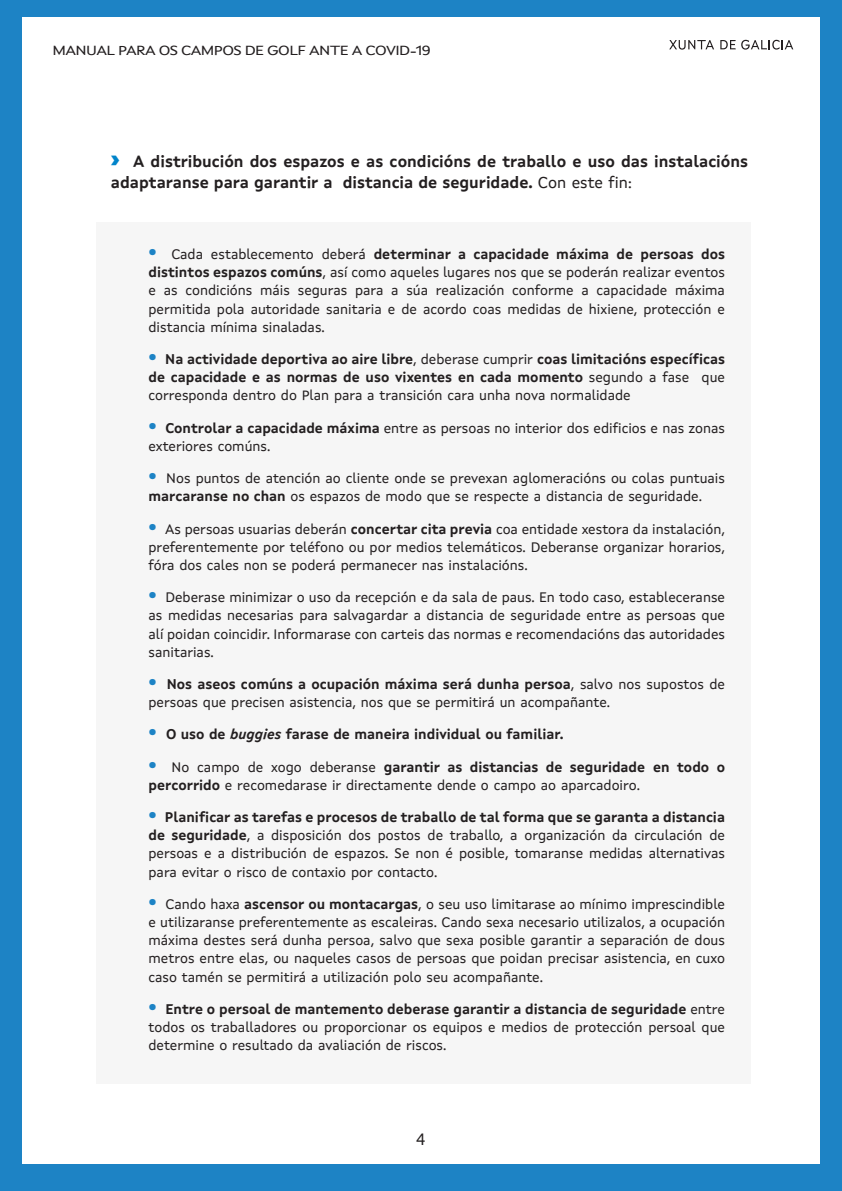
<style>
.page{position:relative;width:842px;height:1191px;background:#fff}
.page>*{position:absolute;margin:0;border:0;box-sizing:border-box;transform-origin:0 0}
.t1{font:700 16px/20.2px "Xunta Sans";color:#231f20}
.t2{font:16px "Lucida Grande";color:#231f20}
.t3{font:14px/18.2px "Xunta Sans";color:#231f20;text-align:justify}
.t4{font:700 14px/18.2px "Xunta Sans";color:#231f20;text-align:justify}
.t5{font:13.4px "Xunta Sans";letter-spacing:-.04em;color:#231f20;scale:1.19 1}
.s1{font-family:"Montserrat";font-weight:900;font-size:24px;color:#0084ca}
.s2{font-weight:400}
.s3{font-family:"Montserrat";font-weight:900;font-size:24px;color:#1d83c5}
.s4{font-weight:700}
.s5{font-style:italic}
</style>
<div class="page">
<div style="left:0;top:0;width:841px;height:1191px;background:#1d83c5"></div>
<div style="left:22px;top:17px;width:797px;height:1147px;background:#fff"></div>
<svg style="left:720px;top:40px;width:15px;height:9px"></svg>
<svg style="left:741px;top:40px;width:52px;height:10px"></svg>
<svg style="left:669px;top:40px;width:45px;height:10px"></svg>
<div style="left:96px;top:222px;width:654px;height:861px;background:#f6f6f6"></div>
<p class="t5" style="left:53px;top:45px;width:319px">MANUAL PARA OS CAMPOS DE GOLF ANTE A COVID-19</p>
<p class="t1" style="left:111px;top:153px;width:638px"><span class="s1">›</span> A distribución dos espazos e as condicións de traballo e uso das instalacións adaptaranse para garantir a distancia de seguridade. <span class="s2">Con este fin:</span></p>
<p class="t3" style="left:148px;top:246px;width:578px"><span class="s3">·</span> Cada establecemento deberá <span class="s4">determinar a capacidade máxima de persoas dos distintos espazos comúns</span>, así como aqueles lugares nos que se poderán realizar eventos e as condicións máis seguras para a súa realización conforme a capacidade máxima permitida pola autoridade sanitaria e de acordo coas medidas de hixiene, protección e distancia mínima sinaladas.</p>
<p class="t4" style="left:148px;top:351px;width:578px"><span class="s3">·</span> Na actividade deportiva ao aire libre<span class="s2">, deberase cumprir</span> coas limitacións específicas de capacidade e as normas de uso vixentes en cada momento <span class="s2">segundo a fase que corresponda dentro do Plan para a transición cara unha nova normalidade</span></p>
<p class="t3" style="left:148px;top:420px;width:578px"><span class="s3">·</span> <span class="s4">Controlar a capacidade máxima</span> entre as persoas no interior dos edificios e nas zonas exteriores comúns.</p>
<p class="t3" style="left:148px;top:470px;width:578px"><span class="s3">·</span> Nos puntos de atención ao cliente onde se prevexan aglomeracións ou colas puntuais <span class="s4">marcaranse no chan</span> os espazos de modo que se respecte a distancia de seguridade.</p>
<p class="t3" style="left:148px;top:521px;width:578px"><span class="s3">·</span> As persoas usuarias deberán <span class="s4">concertar cita previa</span> coa entidade xestora da instalación, preferentemente por teléfono ou por medios telemáticos. Deberanse organizar horarios, fóra dos cales non se poderá permanecer nas instalacións.</p>
<p class="t3" style="left:148px;top:589px;width:578px"><span class="s3">·</span> Deberase minimizar o uso da recepción e da sala de paus. En todo caso, estableceranse as medidas necesarias para salvagardar a distancia de seguridade entre as persoas que alí poidan coincidir. Informarase con carteis das normas e recomendacións das autoridades sanitarias.</p>
<p class="t3" style="left:148px;top:676px;width:578px"><span class="s3">·</span> <span class="s4">Nos aseos comúns a ocupación máxima será dunha persoa</span>, salvo nos supostos de persoas que precisen asistencia, nos que se permitirá un acompañante.</p>
<p class="t4" style="left:148px;top:726px;width:416px"><span class="s3">·</span> O uso de <span class="s5">buggies</span> farase de maneira individual ou familiar.</p>
<p class="t3" style="left:148px;top:759px;width:578px"><span class="s3">·</span> No campo de xogo deberanse <span class="s4">garantir as distancias de seguridade en todo o percorrido</span> e recomedarase ir directamente dende o campo ao aparcadoiro.</p>
<p class="t3" style="left:148px;top:809px;width:578px"><span class="s3">·</span> <span class="s4">Planificar as tarefas e procesos de traballo de tal forma que se garanta a distancia de seguridade</span>, a disposición dos postos de traballo, a organización da circulación de persoas e a distribución de espazos. Se non é posible, tomaranse medidas alternativas para evitar o risco de contaxio por contacto.</p>
<p class="t3" style="left:148px;top:896px;width:578px"><span class="s3">·</span> Cando haxa <span class="s4">ascensor ou montacargas</span>, o seu uso limitarase ao mínimo imprescindible e utilizaranse preferentemente as escaleiras. Cando sexa necesario utilizalos, a ocupación máxima destes será dunha persoa, salvo que sexa posible garantir a separación de dous metros entre elas, ou naqueles casos de persoas que poidan precisar asistencia, en cuxo caso tamén se permitirá a utilización polo seu acompañante.</p>
<p class="t3" style="left:148px;top:1001px;width:578px"><span class="s3">·</span> <span class="s4">Entre o persoal de mantemento deberase garantir a distancia de seguridade</span> entre todos os traballadores ou proporcionar os equipos e medios de protección persoal que determine o resultado da avaliación de riscos.</p>
<p class="t2" style="left:416px;top:1132px;width:12px">4</p>
</div>
